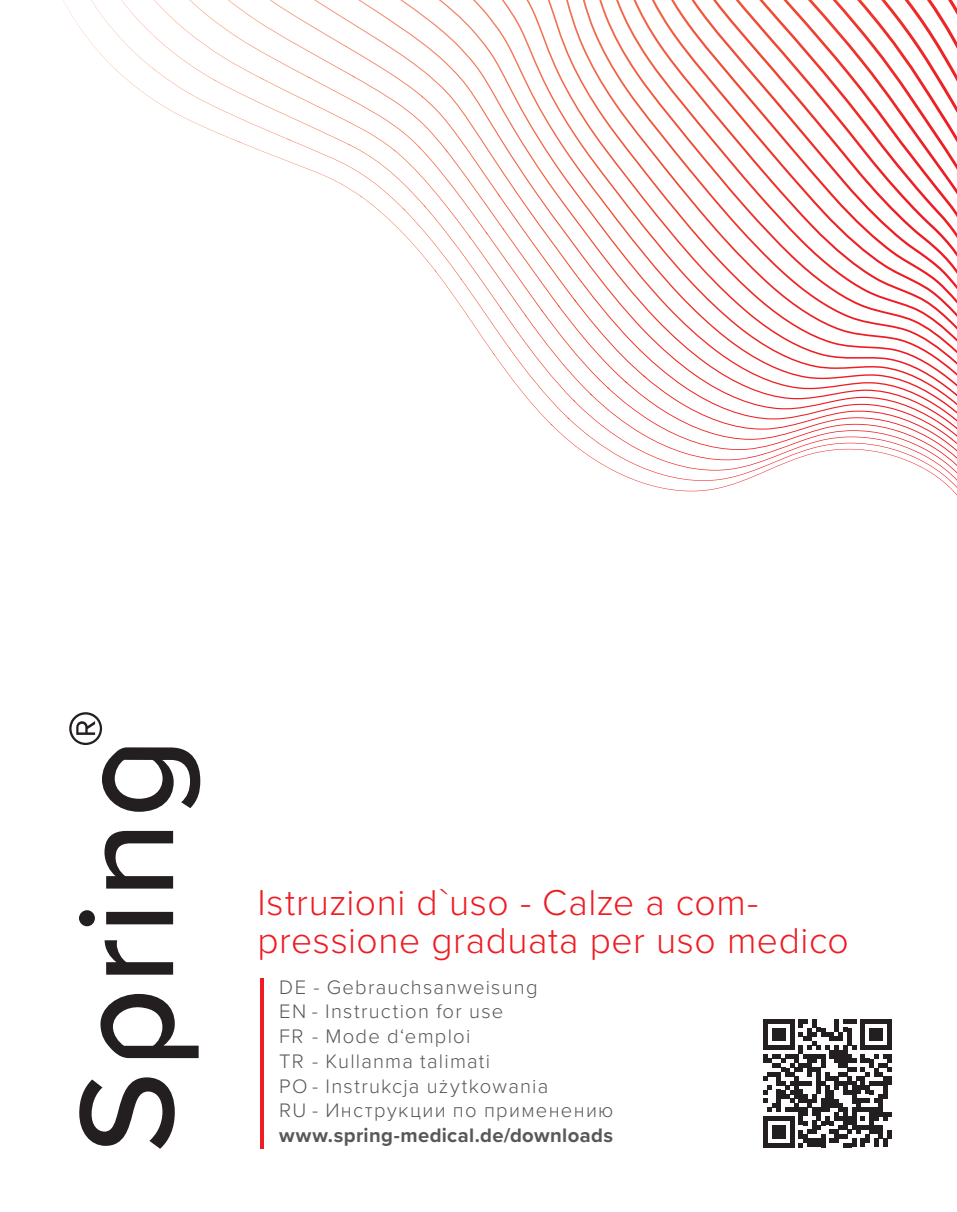
<style>
.page{position:relative;width:957px;height:1212px;background:#fff}
.page>*{position:absolute;margin:0;border:0;box-sizing:border-box;transform-origin:0 0}
.t1{font:300 37.35px/38.9px "Proxima Nova";letter-spacing:.015em;color:#ee1d23}
.t2{font:300 20.25px/24.8px "Proxima Nova";letter-spacing:.06em;color:#57585a}
.t3{font:700 20.25px "Proxima Nova";letter-spacing:.02em;color:#57585a}
</style>
<div class="page">
<svg style="left:69px;top:712px;width:131px;height:437px"></svg>
<hr style="left:260px;top:977px;width:3px;height:171px;background:#ee1d23">
<img style="left:246px;top:145px;width:40px;height:16px">
<img style="left:117px;top:71px;width:36px;height:29px">
<img style="left:63px;top:0;width:55px;height:71px">
<img style="left:286px;top:160px;width:28px;height:12px">
<img style="left:153px;top:81px;width:60px;height:50px">
<img style="left:91px;top:0;width:30px;height:70px">
<img style="left:573px;top:444px;width:384px;height:37px">
<img style="left:213px;top:81px;width:46px;height:64px">
<img style="left:121px;top:0;width:96px;height:81px">
<img style="left:590px;top:444px;width:367px;height:29px">
<img style="left:259px;top:79px;width:55px;height:73px">
<img style="left:154px;top:0;width:109px;height:79px">
<img style="left:607px;top:444px;width:350px;height:22px">
<img style="left:307px;top:78px;width:7px;height:71px">
<img style="left:189px;top:0;width:122px;height:78px">
<img style="left:624px;top:444px;width:333px;height:15px">
<img style="left:228px;top:0;width:86px;height:77px">
<img style="left:642px;top:444px;width:315px;height:7px">
<img style="left:269px;top:0;width:45px;height:47px">
<img style="left:314px;top:0;width:643px;height:444px">
<img style="left:358px;top:0;width:599px;height:437px">
<img style="left:400px;top:0;width:557px;height:429px">
<img style="left:439px;top:0;width:518px;height:422px">
<img style="left:473px;top:0;width:484px;height:414px">
<img style="left:502px;top:0;width:455px;height:405px">
<img style="left:526px;top:0;width:431px;height:396px">
<img style="left:548px;top:0;width:409px;height:386px">
<img style="left:566px;top:0;width:391px;height:376px">
<img style="left:583px;top:0;width:374px;height:365px">
<img style="left:599px;top:0;width:358px;height:353px">
<img style="left:616px;top:0;width:341px;height:342px">
<img style="left:633px;top:0;width:324px;height:330px">
<img style="left:652px;top:0;width:305px;height:317px">
<img style="left:671px;top:0;width:286px;height:304px">
<img style="left:691px;top:0;width:266px;height:289px">
<img style="left:713px;top:0;width:244px;height:274px">
<img style="left:735px;top:0;width:222px;height:257px">
<img style="left:759px;top:0;width:198px;height:238px">
<img style="left:783px;top:0;width:174px;height:217px">
<img style="left:808px;top:0;width:149px;height:194px">
<img style="left:832px;top:0;width:125px;height:170px">
<img style="left:857px;top:0;width:100px;height:142px">
<img style="left:881px;top:0;width:76px;height:113px">
<img style="left:904px;top:0;width:53px;height:82px">
<img style="left:927px;top:0;width:30px;height:49px">
<img style="left:948px;top:0;width:9px;height:15px">
<svg style="left:763px;top:1019px;width:128px;height:128px"></svg>
<h1 class="t1" style="left:257px;top:880px;width:593px">Istruzioni d`uso - Calze a com&shy;pressione graduata per uso medico</h1>
<p class="t2" style="left:279px;top:973px;width:336px">DE - Gebrauchsanweisung<br>EN - Instruction for use<br>FR - Mode d‘emploi<br>TR - Kullanma talimati<br>PO - Instrukcja użytkowania<br>RU - Инструкции по применению</p>
<p class="t3" style="left:279px;top:1120px;width:335px">www.spring-medical.de/downloads</p>
</div>
